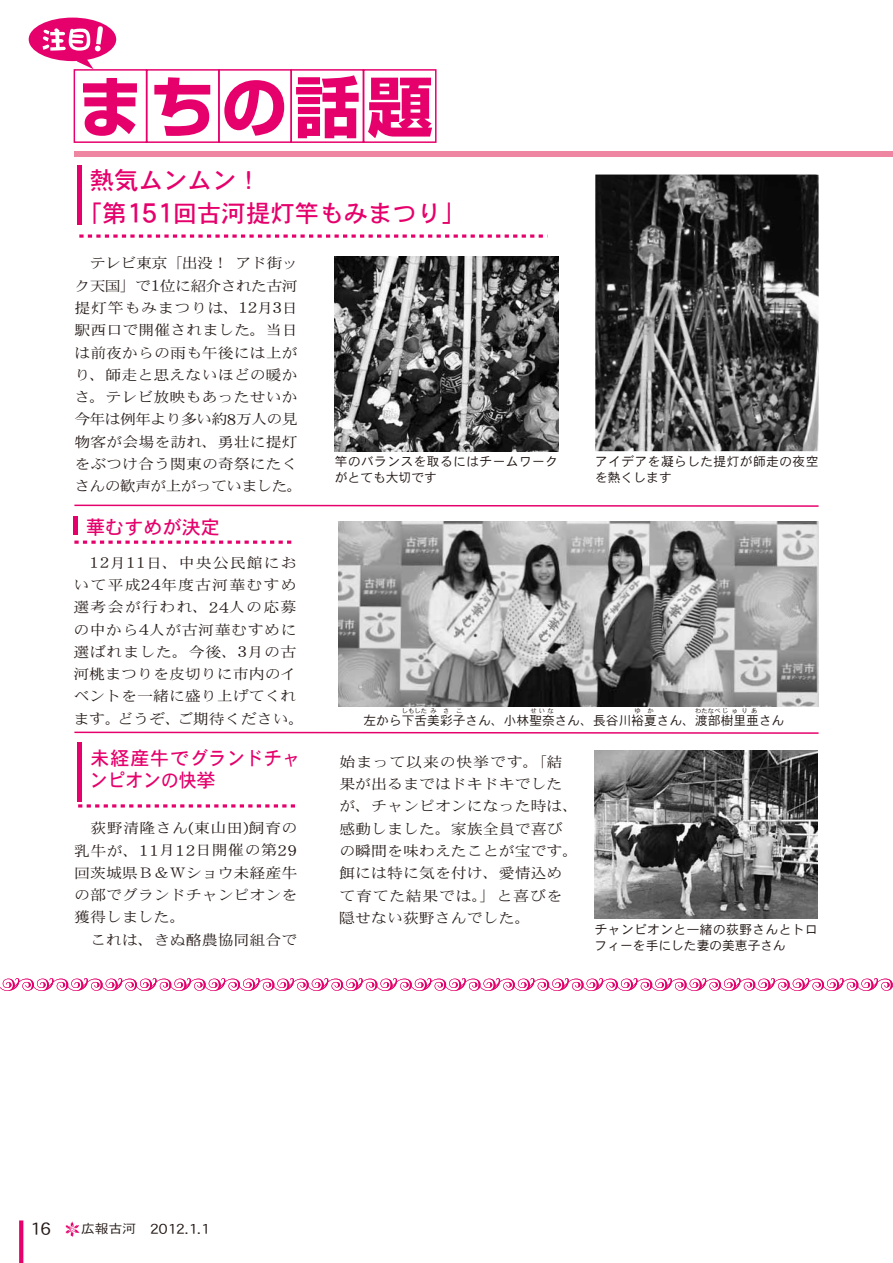
<style>
.page{position:relative;width:893px;height:1263px;background:#fff}
.page>*{position:absolute;margin:0;border:0;box-sizing:border-box;transform-origin:0 0}
.t1{font:24.45px/33.5px "DFHS Gothic Std W5";color:#e5006b}
.t2{font:19.2px/22.4px "DFHS Gothic Std W5";letter-spacing:.04em;color:#e5006b}
.t3{font:19.2px "DFHS Gothic Std W5";color:#e5006b}
.t4{font:19.2px "DFHS Gothic Std W3";color:#231916;scale:1.11 1}
.t5{font:15.6px "DFHS Gothic Std W3";color:#231916;scale:1.11 1}
.t6{font:14.4px/22.4px "DFHS Mincho Std W3";color:#231916;scale:1.11 1}
.t7{font:14.4px/22.4px "DFHS Mincho Std W3";letter-spacing:.035em;color:#231916;text-align:center;scale:1.11 1}
.t8{font:12.75px/15.9px "DFHS Gothic Std W3";letter-spacing:.03em;color:#231916}
.t9{font:12.75px "DFHS Gothic Std W3";color:#231916}
.t10{font:6.45px "DFHS Gothic Std W3";letter-spacing:.29em;color:#231916}
.t11{font:6.45px "DFHS Gothic Std W3";letter-spacing:.25em;color:#231916}
.s1{font-size:30.6px}
.s2{font-size:16.5px}
.s3{font-size:12.45px}
</style>
<div class="page">
<svg style="left:0;top:978px;width:893px;height:13px"></svg>
<svg style="left:83px;top:78px;width:54px;height:58px"></svg>
<svg style="left:154px;top:77px;width:56px;height:59px"></svg>
<svg style="left:224px;top:80px;width:60px;height:56px"></svg>
<svg style="left:296px;top:75px;width:63px;height:63px"></svg>
<svg style="left:368px;top:78px;width:64px;height:60px"></svg>
<div style="left:29px;top:18px;width:87px;height:43px;background:#e5006b;border-radius:50%"></div>
<svg style="left:43px;top:26px;width:60px;height:43px"></svg>
<div style="left:74px;top:69px;width:73px;height:74px;border:1px solid #e5006b"></div>
<div style="left:146px;top:69px;width:74px;height:74px;border:1px solid #e5006b"></div>
<div style="left:218px;top:69px;width:74px;height:74px;border:1px solid #e5006b"></div>
<div style="left:290px;top:69px;width:74px;height:74px;border:1px solid #e5006b"></div>
<div style="left:363px;top:69px;width:74px;height:74px;border:1px solid #e5006b"></div>
<div style="left:74px;top:151px;width:819px;height:6px;background:#ee86a2"></div>
<hr style="left:77px;top:165px;width:4px;height:59px;background:#e5006b">
<svg style="left:79px;top:234px;width:464px;height:4px"></svg>
<hr style="left:77px;top:742px;width:4px;height:59px;background:#e5006b">
<svg style="left:78px;top:804px;width:217px;height:3px"></svg>
<img style="left:335px;top:257px;width:223px;height:194px">
<img style="left:595px;top:175px;width:224px;height:276px">
<svg style="left:74px;top:504px;width:745px;height:3px"></svg>
<svg style="left:74px;top:731px;width:745px;height:3px"></svg>
<img style="left:594px;top:751px;width:224px;height:168px">
<div style="left:73px;top:516px;width:5px;height:19px;background:#e5006b"></div>
<img style="left:338px;top:521px;width:480px;height:186px">
<svg style="left:74px;top:540px;width:218px;height:4px"></svg>
<img style="left:65px;top:1222px;width:14px;height:14px">
<svg style="left:19px;top:1220px;width:4px;height:43px"></svg>
<h1 class="t1" style="left:78px;top:163px;width:390px;text-indent:12px">熱気ムンムン！<br>「第<span class="s1">151</span>回古河提灯竿もみまつり」</h1>
<p class="t6" style="left:74px;top:252px;width:207px;text-indent:15px">テレビ東京「出没！アド街ック天国」で<span class="s2">1</span>位に紹介された古河提灯竿もみまつりは、<span class="s2">12</span>月<span class="s2">3</span>日駅西口で開催されました。当日は前夜からの雨も午後には上がり、師走と思えないほどの暖かさ。テレビ放映もあったせいか今年は例年より多い約<span class="s2">8</span>万人の見物客が会場を訪れ、勇壮に提灯をぶつけ合う関東の奇祭にたくさんの歓声が上がっていました。</p>
<h2 class="t3" style="left:86px;top:516px;width:135px">華むすめが決定</h2>
<p class="t7" style="left:73px;top:551px;width:210px"><span class="s2">12</span>月<span class="s2">11</span>日、中央公民館にお<br>いて平成<span class="s2">24</span>年度古河華むすめ選考会が行われ、<span class="s2">24</span>人の応募の中から<span class="s2">4</span>人が古河華むすめに選ばれました。今後、<span class="s2">3</span>月の古河桃まつりを皮切りに市内のイベントを一緒に盛り上げてくれます。どうぞ、ご期待ください。</p>
<h2 class="t2" style="left:90px;top:747px;width:212px">未経産牛でグランドチャンピオンの快挙</h2>
<p class="t6" style="left:74px;top:816px;width:203px;text-align:justify;text-indent:16px">荻野清隆さん<span class="s2">(</span>東山田<span class="s2">)</span>飼育の乳牛が、<span class="s2">11</span>月<span class="s2">12</span>日開催の第<span class="s2">29</span>回茨城県Ｂ＆Ｗショウ未経産牛の部でグランドチャンピオンを獲得しました。</p>
<p class="t6" style="left:90px;top:928px;width:188px">これは、きぬ酪農協同組合で</p>
<p class="t8" style="left:335px;top:453px;width:225px">竿のバランスを取るにはチームワークがとても大切です</p>
<p class="t8" style="left:595px;top:454px;width:225px">アイデアを凝らした提灯が師走の夜空を熱くします</p>
<p class="t10" style="left:402px;top:707px;width:27px">しもした</p>
<p class="t10" style="left:430px;top:707px;width:33px">みさこ</p>
<p class="t10" style="left:530px;top:707px;width:25px">せいな</p>
<p class="t10" style="left:635px;top:707px;width:21px">ゆ か</p>
<p class="t11" style="left:695px;top:707px;width:64px">わたなべじゅりあ</p>
<p class="t9" style="left:363px;top:713px;width:422px">左から下舌美彩子さん、小林聖奈さん、長谷川裕夏さん、渡部樹里亜さん</p>
<p class="t6" style="left:339px;top:750px;width:217px">始まって以来の快挙です。「結果が出るまではドキドキでしたが、チャンピオンになった時は、感動しました。家族全員で喜びの瞬間を味わえたことが宝です。餌には特に気を付け、愛情込めて育てた結果では。」と喜びを隠せない荻野さんでした。</p>
<p class="t8" style="left:595px;top:921px;width:225px">チャンピオンと一緒の荻野さんとトロフィーを手にした妻の美恵子さん</p>
<h2 class="t4" style="left:30px;top:1218px;width:21px">16</h2>
<p class="t5" style="left:81px;top:1220px;width:117px"><span class="s3">広報古河</span> 2012.1.1</p>
</div>
